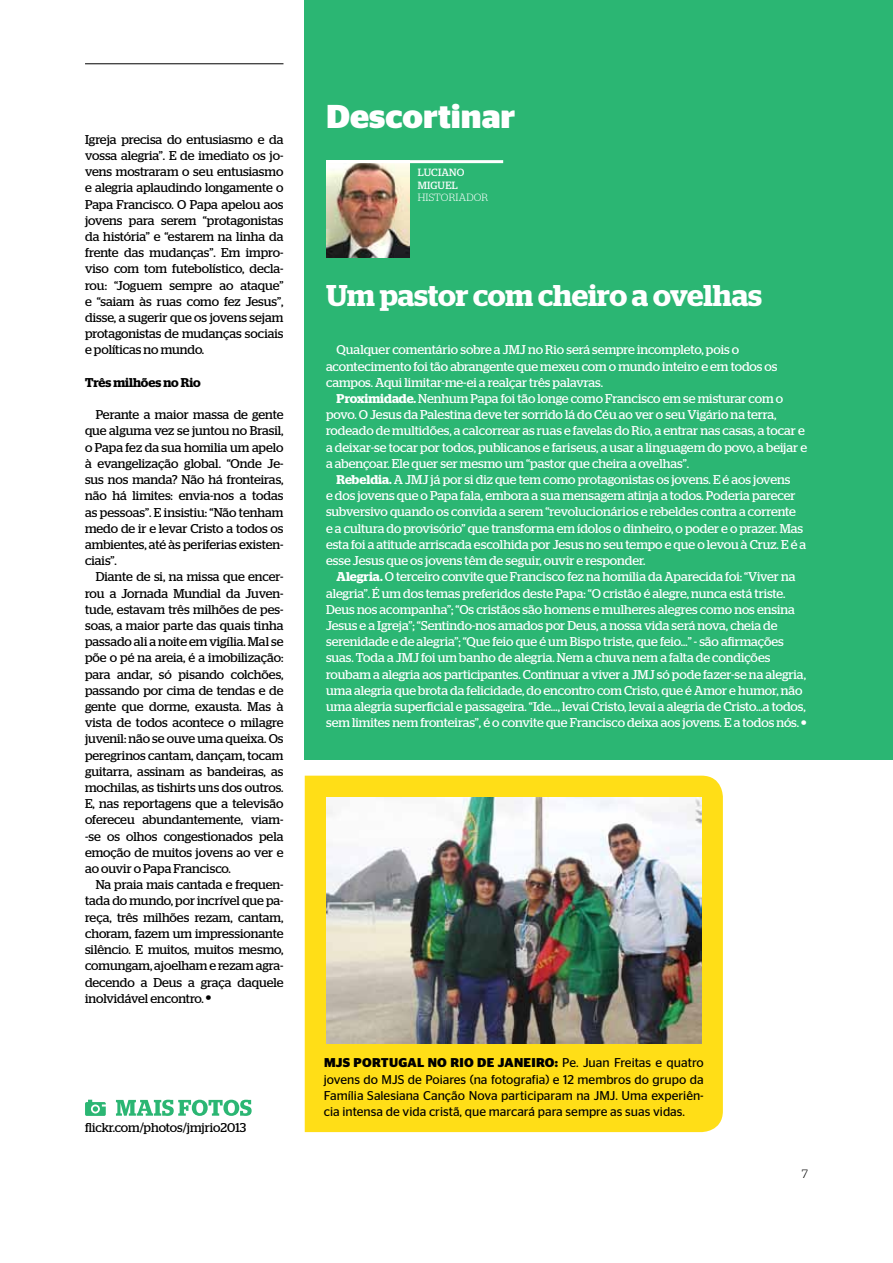
<style>
.page{position:relative;width:893px;height:1263px;background:#fff}
.page>*{position:absolute;margin:0;border:0;box-sizing:border-box;transform-origin:0 0}
.t1{font:700 33px "Stag Sans";color:#fff}
.t2{font:600 30px "Stag";letter-spacing:-.005em;color:#fff}
.t3{font:12.75px/16.2px "Stag";color:#fff}
.t4{font:12.75px/16.2px "Stag";letter-spacing:-.005em;color:#000;text-align:justify}
.t5{font:12.75px/16.2px "Stag Sans";color:#000;text-align:justify}
.t6{font:600 12.75px "Stag";color:#000}
.t7{font:300 12px "Stag";color:#000}
.t8{font:10.5px/12.6px "Stag";color:#fff}
.t9{font:300 10.5px "Stag";letter-spacing:.02em;color:#fff}
.s1{font-family:"Stag Sans";font-weight:900;font-size:13.5px}
.s2{font-weight:600}
.s3{font-weight:700}
</style>
<div class="page">
<hr style="left:85px;top:63px;width:198px;height:1px;background:#000">
<div style="left:305px;top:0;width:588px;height:759px;background:#2bb673"></div>
<img style="left:326px;top:163px;width:84px;height:94px">
<hr style="left:326px;top:160px;width:177px;height:3px;background:#fff">
<div style="left:305px;top:776px;width:418px;height:356px;background:#ffde17"></div>
<img style="left:326px;top:797px;width:376px;height:247px">
<svg style="left:116px;top:1100px;width:136px;height:16px"></svg>
<svg style="left:85px;top:1100px;width:21px;height:16px"></svg>
<p class="t4" style="left:85px;top:131px;width:200px">Igreja precisa do entusiasmo e da vossa alegria”. E de imediato os jo&shy;vens mostraram o seu entusiasmo e alegria aplaudindo longamente o Papa Francisco. O Papa apelou aos jovens para serem “protagonistas da história” e “estarem na linha da frente das mudanças”. Em impro&shy;viso com tom futebolístico, decla&shy;rou: “Joguem sempre ao ataque” e “saiam às ruas como fez Jesus”, disse, a sugerir que os jovens sejam protagonistas de mudanças sociais e políticas no mundo.</p>
<p class="t6" style="left:85px;top:375px;width:117px">Três milhões no Rio</p>
<p class="t4" style="left:85px;top:407px;width:200px;text-indent:11px">Perante a maior massa de gente que alguma vez se juntou no Brasil, o Papa fez da sua homilia um apelo à evangelização global. “Onde Je&shy;sus nos manda? Não há fronteiras, não há limites: envia-nos a todas as pessoas”. E insistiu: “Não tenham medo de ir e levar Cristo a todos os ambientes, até às periferias existen&shy;ciais”.</p>
<p class="t4" style="left:85px;top:569px;width:200px;text-indent:11px">Diante de si, na missa que encer&shy;rou a Jornada Mundial da Juven&shy;tude, estavam três milhões de pes&shy;soas, a maior parte das quais tinha passado ali a noite em vigília. Mal se põe o pé na areia, é a imobilização: para andar, só pisando colchões, passando por cima de tendas e de gente que dorme, exausta. Mas à vista de todos acontece o milagre juvenil: não se ouve uma queixa. Os peregrinos cantam, dançam, tocam guitarra, assinam as bandeiras, as mochilas, as tishirts uns dos outros.<br>E, nas reportagens que a televisão ofereceu abundantemente, viam--se os olhos congestionados pela emoção de muitos jovens ao ver e ao ouvir o Papa Francisco.</p>
<p class="t4" style="left:85px;top:876px;width:200px;text-indent:11px">Na praia mais cantada e frequen&shy;tada do mundo, por incrível que pa&shy;reça, três milhões rezam, cantam, choram, fazem um impressionante silêncio. E muitos, muitos mesmo, comungam, ajoelham e rezam agra&shy;decendo a Deus a graça daquele inolvidável encontro. <span class="s1">•</span></p>
<p class="t4" style="left:85px;top:1119px;width:163px">flickr.com/photos/jmjrio2013</p>
<h1 class="t1" style="left:326px;top:97px;width:191px">DESCORTINAR</h1>
<p class="t8" style="left:418px;top:166px;width:17px">Luciano<br>Miguel</p>
<p class="t9" style="left:418px;top:192px;width:72px">HISTORIADOR</p>
<h2 class="t2" style="left:326px;top:278px;width:438px">Um pastor com cheiro a ovelhas</h2>
<p class="t3" style="left:326px;top:342px;width:453px;text-indent:11px">Qualquer comentário sobre a JMJ no Rio será sempre incompleto, pois o acontecimento foi tão abrangente que mexeu com o mundo inteiro e em todos os campos. Aqui limitar-me-ei a realçar três palavras.</p>
<p class="t3" style="left:326px;top:390px;width:483px;text-indent:11px"><span class="s2">Proximidade.</span> Nenhum Papa foi tão longe como Francisco em se misturar com o povo. O Jesus da Palestina deve ter sorrido lá do Céu ao ver o seu Vigário na terra, rodeado de multidões, a calcorrear as ruas e favelas do Rio, a entrar nas casas, a tocar e a deixar-se tocar por todos, publicanos e fariseus, a usar a linguagem do povo, a beijar e a abençoar. Ele quer ser mesmo um “pastor que cheira a ovelhas”.</p>
<p class="t3" style="left:326px;top:471px;width:482px;text-indent:11px"><span class="s2">Rebeldia.</span> A JMJ já por si diz que tem como protagonistas os jovens. E é aos jovens<br>e dos jovens que o Papa fala, embora a sua mensagem atinja a todos. Poderia parecer subversivo quando os convida a serem “revolucionários e rebeldes contra a corrente<br>e a cultura do provisório” que transforma em ídolos o dinheiro, o poder e o prazer. Mas esta foi a atitude arriscada escolhida por Jesus no seu tempo e que o levou à Cruz. E é a esse Jesus que os jovens têm de seguir, ouvir e responder.</p>
<p class="t3" style="left:326px;top:569px;width:482px;text-indent:11px"><span class="s2">Alegria.</span> O terceiro convite que Francisco fez na homilia da Aparecida foi: “Viver na alegria”. É um dos temas preferidos deste Papa: “O cristão é alegre, nunca está triste.<br>Deus nos acompanha”; “Os cristãos são homens e mulheres alegres como nos ensina Jesus e a Igreja”; “Sentindo-nos amados por Deus, a nossa vida será nova, cheia de serenidade e de alegria”; “Que feio que é um Bispo triste, que feio…” - são afirmações suas. Toda a JMJ foi um banho de alegria. Nem a chuva nem a falta de condições roubam a alegria aos participantes. Continuar a viver a JMJ só pode fazer-se na alegria, uma alegria que brota da felicidade, do encontro com Cristo, que é Amor e humor, não uma alegria superficial e passageira. “Ide…, levai Cristo, levai a alegria de Cristo…a todos, sem limites nem fronteiras”, é o convite que Francisco deixa aos jovens. E a todos nós. <span class="s1">•</span></p>
<p class="t5" style="left:324px;top:1055px;width:381px"><span class="s3">MJS PORTUGAL NO RIO DE JANEIRO:</span> Pe. Juan Freitas e quatro jovens do MJS de Poiares (na fotografia) e 12 membros do grupo da Família Salesiana Canção Nova participaram na JMJ. Uma experiên&shy;cia intensa de vida cristã, que marcará para sempre as suas vidas.</p>
<p class="t7" style="left:802px;top:1167px;width:8px">7</p>
</div>
